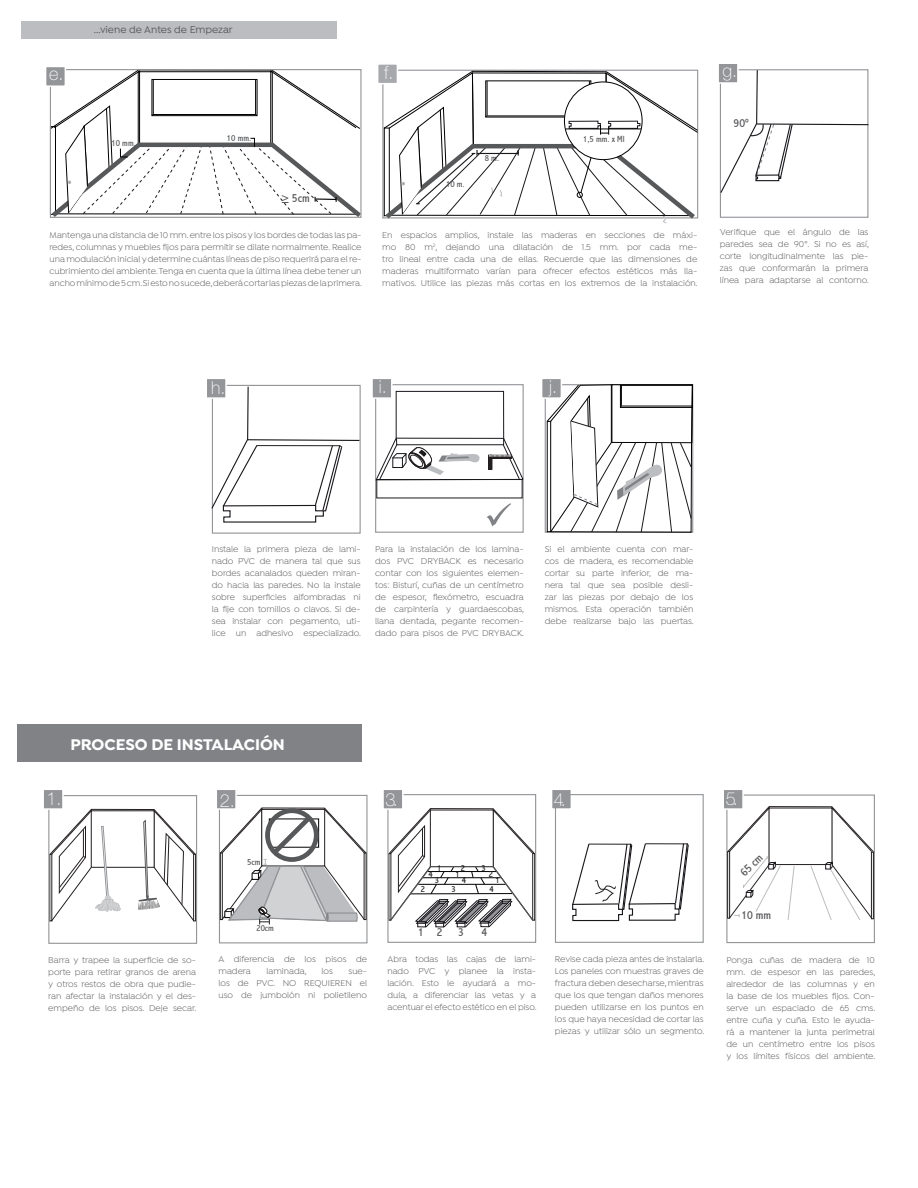
<style>
.page{position:relative;width:918px;height:1188px;background:#fff}
.page>*{position:absolute;margin:0;border:0;box-sizing:border-box;transform-origin:0 0}
.t1{font:100 18px "Helvetica Neue LT Std";color:#fff}
.Títulos{font:700 16.5px "Isidora";color:#fff}
.t2{font:condensed 12px "Abadi";color:#57585a}
.Sub_Titulo{font:500 10.5px "Isidora";color:#57585a}
.Cuerpo_de_texto{font:9px/12px "Isidora";color:#57585a;text-align:justify}
.t3{font:condensed 9px "Abadi";color:#57585a}
.t4{font:condensed 9px "Abadi";color:#231f20}
</style>
<div class="page">
<div style="left:17px;top:725px;width:345px;height:37px;background:#808285"></div>
<div style="left:21px;top:21px;width:316px;height:17px;background:#bcbdc0"></div>
<div style="left:717px;top:63px;width:22px;height:21px;background:#939598;border:2px solid #fff"></div>
<div style="left:212px;top:385px;width:149px;height:149px;border:1px solid #939598"></div>
<div style="left:206px;top:378px;width:21px;height:21px;background:#939598;border:2px solid #fff"></div>
<svg style="left:210px;top:386px;width:151px;height:137px"></svg>
<div style="left:375px;top:384px;width:149px;height:149px;border:1px solid #939598"></div>
<svg style="left:487px;top:503px;width:24px;height:23px"></svg>
<div style="left:371px;top:378px;width:22px;height:21px;background:#939598;border:2px solid #fff"></div>
<svg style="left:389px;top:808px;width:145px;height:120px"></svg>
<div style="left:387px;top:794px;width:149px;height:149px;border:1px solid #939598"></div>
<div style="left:382px;top:789px;width:22px;height:21px;background:#939598;border:2px solid #fff"></div>
<svg style="left:50px;top:809px;width:145px;height:113px"></svg>
<div style="left:48px;top:795px;width:149px;height:149px;border:1px solid #939598"></div>
<div style="left:42px;top:789px;width:22px;height:21px;background:#939598;border:2px solid #fff"></div>
<div style="left:377px;top:63px;width:21px;height:21px;background:#a8a9ad;border:2px solid #fff"></div>
<div style="left:541px;top:378px;width:21px;height:21px;background:#939598;border:2px solid #fff"></div>
<div style="left:551px;top:789px;width:21px;height:21px;background:#939598;border:2px solid #fff"></div>
<div style="left:555px;top:794px;width:149px;height:149px;border:1px solid #939598"></div>
<svg style="left:572px;top:843px;width:117px;height:79px"></svg>
<svg style="left:719px;top:69px;width:150px;height:125px"></svg>
<svg style="left:381px;top:71px;width:318px;height:152px"></svg>
<svg style="left:49px;top:71px;width:311px;height:147px"></svg>
<div style="left:50px;top:69px;width:312px;height:149px;border:1px solid #939598"></div>
<div style="left:45px;top:66px;width:21px;height:21px;background:#939598;border:2px solid #fff"></div>
<div style="left:726px;top:795px;width:149px;height:148px;border:1px solid #939598"></div>
<div style="left:723px;top:789px;width:21px;height:21px;background:#939598;border:2px solid #fff"></div>
<svg style="left:727px;top:806px;width:147px;height:115px"></svg>
<div style="left:219px;top:795px;width:149px;height:148px;border:1px solid #939598"></div>
<div style="left:216px;top:789px;width:21px;height:21px;background:#939598;border:2px solid #fff"></div>
<svg style="left:219px;top:807px;width:148px;height:117px"></svg>
<svg style="left:546px;top:384px;width:147px;height:149px"></svg>
<svg style="left:375px;top:391px;width:149px;height:90px"></svg>
<p class="t1" style="left:49px;top:64px;width:16px">e.</p>
<p class="Sub_Titulo" style="left:94px;top:24px;width:140px">...viene de Antes de Empezar</p>
<p class="t1" style="left:384px;top:62px;width:11px">f.</p>
<p class="t3" style="left:112px;top:138px;width:26px">10 mm.</p>
<p class="t3" style="left:227px;top:133px;width:26px">10 mm.</p>
<p class="t3" style="left:583px;top:134px;width:43px">1,5 mm. x Ml</p>
<p class="t2" style="left:281px;top:191px;width:30px">&gt; 5cm</p>
<p class="t3" style="left:446px;top:179px;width:20px">10 m.</p>
<p class="t3" style="left:485px;top:153px;width:16px">8 m.</p>
<p class="t1" style="left:723px;top:60px;width:16px">g.</p>
<p class="t2" style="left:734px;top:116px;width:17px">90º</p>
<p class="Cuerpo_de_texto" style="left:50px;top:229px;width:314px">Mantenga una distancia de 10 mm. entre los pisos y los bordes de todas las pa&shy;redes, columnas y muebles fijos para permitir se dilate normalmente. Realice una modulación inicial y determine cuántas líneas de piso requerirá para el re&shy;cubrimiento del ambiente. Tenga en cuenta que la última línea debe tener un ancho mínimo de 5 cm. Si esto no sucede, deberá cortar las piezas de la primera.</p>
<p class="Cuerpo_de_texto" style="left:382px;top:229px;width:317px">En espacios amplios, instale las maderas en secciones de máxi&shy;mo 80 m<sup>2</sup>, dejando una dilatación de 1.5 mm. por cada me&shy;tro lineal entre cada una de ellas. Recuerde que las dimensiones de maderas multiformato varían para ofrecer efectos estéticos más lla&shy;mativos. Utilice las piezas más cortas en los extremos de la instalación.</p>
<p class="Cuerpo_de_texto" style="left:720px;top:227px;width:151px">Verifique que el ángulo de las paredes sea de 90°. Si no es así, corte longitudinalmente las pie&shy;zas que conformarán la primera línea para adaptarse al contorno.</p>
<p class="t1" style="left:211px;top:377px;width:16px">h.</p>
<p class="t1" style="left:379px;top:376px;width:10px">i.</p>
<p class="t1" style="left:549px;top:376px;width:10px">j.</p>
<p class="Cuerpo_de_texto" style="left:212px;top:544px;width:151px">Instale la primera pieza de lami&shy;nado PVC de manera tal que sus bordes acanalados queden miran&shy;do hacia las paredes. No la instale sobre superficies alfombradas ni la fije con tornillos o clavos. Si de&shy;sea instalar con pegamento, uti&shy;lice un adhesivo especializado.</p>
<p class="Cuerpo_de_texto" style="left:375px;top:544px;width:151px">Para la instalación de los lamina&shy;dos PVC DRYBACK es necesario contar con los siguientes elemen&shy;tos: Bisturí, cuñas de un centímetro de espesor, flexómetro, escuadra de carpintería y guardaescobas, llana dentada, pegante recomen&shy;dado para pisos de PVC DRYBACK.</p>
<p class="Cuerpo_de_texto" style="left:545px;top:544px;width:151px">Si el ambiente cuenta con mar&shy;cos de madera, es recomendable cortar su parte inferior, de ma&shy;nera tal que sea posible desli&shy;zar las piezas por debajo de los mismos. Esta operación también debe realizarse bajo las puertas.</p>
<p class="Títulos" style="left:70px;top:734px;width:216px">PROCESO DE INSTALACIÓN</p>
<p class="t1" style="left:46px;top:789px;width:17px">1.</p>
<p class="t1" style="left:220px;top:790px;width:17px">2.</p>
<p class="t1" style="left:385px;top:789px;width:14px">3.</p>
<p class="t1" style="left:554px;top:789px;width:14px">4.</p>
<p class="Cuerpo_de_texto" style="left:48px;top:955px;width:150px">Barra y trapee la superficie de so&shy;porte para retirar granos de arena y otros restos de obra que pudie&shy;ran afectar la instalación y el des&shy;empeño de los pisos. Deje secar.</p>
<p class="t3" style="left:247px;top:857px;width:15px">5cm</p>
<p class="t3" style="left:256px;top:923px;width:19px">20cm</p>
<p class="Cuerpo_de_texto" style="left:218px;top:954px;width:150px">A diferencia de los pisos de madera</p>
<p class="Cuerpo_de_texto" style="left:266px;top:966px;width:42px">laminada,</p>
<p class="Cuerpo_de_texto" style="left:322px;top:966px;width:13px">los</p>
<p class="Cuerpo_de_texto" style="left:218px;top:966px;width:150px;text-indent:130px">sue&shy;los de PVC. NO REQUIEREN el uso de jumbolón ni polietileno</p>
<p class="t4" style="left:437px;top:863px;width:6px">1</p>
<p class="t4" style="left:429px;top:869px;width:6px">4</p>
<p class="t4" style="left:435px;top:875px;width:6px">3</p>
<p class="t4" style="left:461px;top:863px;width:6px">2</p>
<p class="t4" style="left:456px;top:869px;width:6px">1</p>
<p class="t4" style="left:462px;top:875px;width:6px">4</p>
<p class="t4" style="left:481px;top:863px;width:6px">3</p>
<p class="t4" style="left:489px;top:869px;width:6px">2</p>
<p class="t4" style="left:496px;top:875px;width:6px">1</p>
<p class="t4" style="left:421px;top:884px;width:6px">2</p>
<p class="t4" style="left:451px;top:884px;width:6px">3</p>
<p class="t4" style="left:490px;top:884px;width:6px">4</p>
<p class="t2" style="left:418px;top:925px;width:7px">1</p>
<p class="t2" style="left:437px;top:926px;width:7px">2</p>
<p class="t2" style="left:458px;top:925px;width:7px">3</p>
<p class="t2" style="left:482px;top:925px;width:7px">4</p>
<p class="Cuerpo_de_texto" style="left:387px;top:954px;width:151px">Abra todas las cajas de lami&shy;nado PVC y planee la insta&shy;lación. Esto le ayudará a mo&shy;dula, a diferenciar las vetas y a acentuar el efecto estético en el piso.</p>
<p class="Cuerpo_de_texto" style="left:555px;top:954px;width:151px">Revise cada pieza antes de instalarla.<br>Los paneles con muestras graves de fractura deben desecharse, mientras que los que tengan daños menores pueden utilizarse en los puntos en los que haya necesidad de cortar las piezas y utilizar sólo un segmento.</p>
<p class="t1" style="left:726px;top:789px;width:13px">5.</p>
<p class="t2" style="left:737px;top:869px;width:28px;rotate:-44deg">65 cm</p>
<p class="t2" style="left:741px;top:908px;width:31px">10 mm</p>
<p class="Cuerpo_de_texto" style="left:726px;top:954px;width:151px">Ponga cuñas de madera de 10 mm. de espesor en las paredes, alrededor de las columnas y en la base de los muebles fijos. Con&shy;serve un espaciado de 65 cms. entre cuña y cuña. Esto le ayuda&shy;rá a mantener la junta perimetral de un centímetro entre los pisos y los límites físicos del ambiente.</p>
</div>
